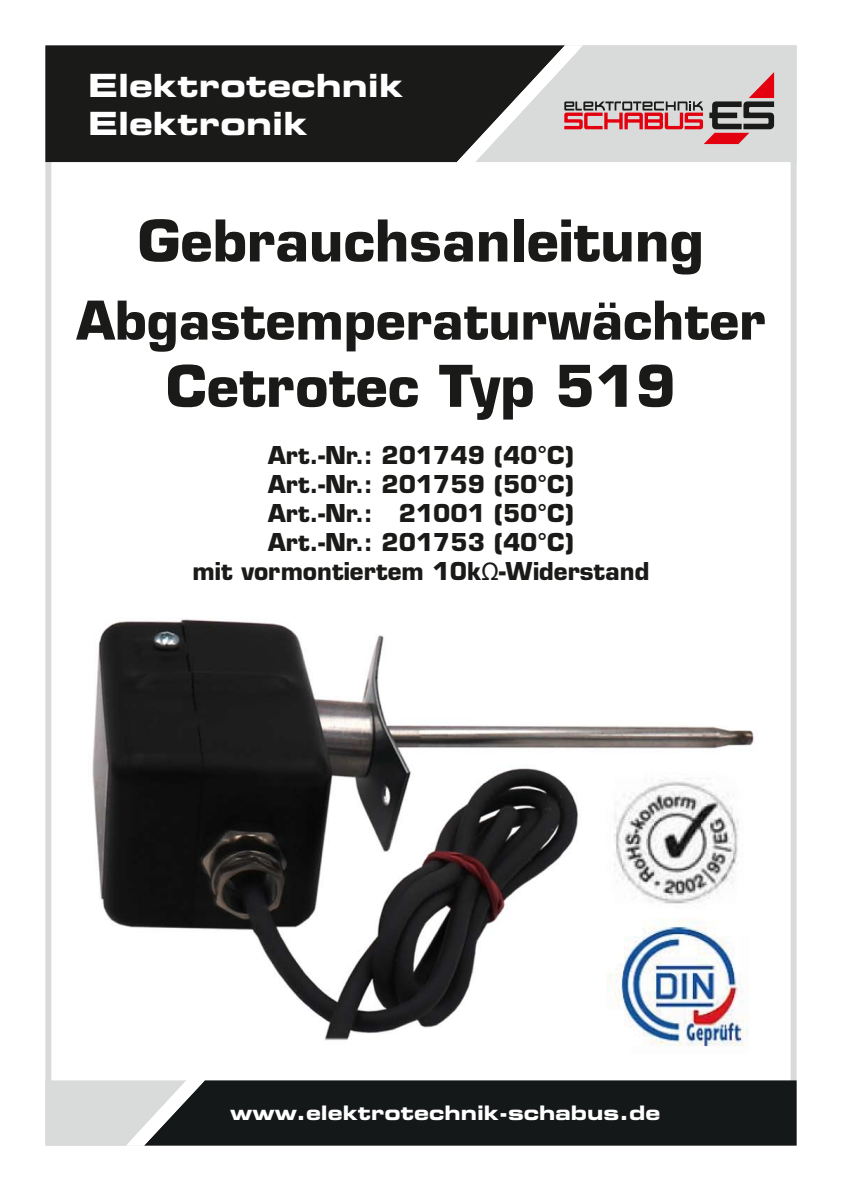
<style>
.page{position:relative;width:842px;height:1191px;background:#fff}
.page>*{position:absolute;margin:0;border:0;box-sizing:border-box;transform-origin:0 0}
.t1{font:700 56px "Eurostile";color:#1a1a18}
.t2{font:700 52px "Eurostile";color:#1a1a18}
.t3{font:32px/38.4px "Eurostile Bold Extended Two";color:#fff}
.t4{font:700 24px/28.8px "Eurostile";color:#1a1a18;text-align:center}
.t5{font:20px "Eurostile Bold Extended Two";color:#fff}
.s1{font-family:"Arial";font-weight:400}
</style>
<div class="page">
<div style="left:45px;top:45px;width:412px;height:117px;background:#1a1a18"></div>
<svg style="left:457px;top:45px;width:340px;height:117px;background:#b5aaab"></svg>
<div style="left:205px;top:1080px;width:592px;height:65px;background:#151819"></div>
<svg style="left:45px;top:1080px;width:160px;height:65px;background:#b9babb"></svg>
<img style="left:92px;top:619px;width:662px;height:421px">
<img style="left:607px;top:772px;width:142px;height:275px">
<h3 class="t3" style="left:88px;top:65px;width:317px">Elektrotechnik<br>Elektronik</h3>
<h1 class="t1" style="left:138px;top:206px;width:567px">Gebrauchsanleitung</h1>
<h2 class="t2" style="left:77px;top:288px;width:690px">Abgastemperaturwächter</h2>
<h1 class="t1" style="left:166px;top:351px;width:511px">Cetrotec Typ 519</h1>
<p class="t4" style="left:193px;top:441px;width:458px">Art.-Nr.: 201749 (40°C)<br>Art.-Nr.: 201759 (50°C)<br>Art.-Nr.: 21001 (50°C)<br>Art.-Nr.: 201753 (40°C)<br>mit vormontiertem 10k<span class="s1">Ω</span>-Widerstand</p>
<p class="t5" style="left:230px;top:1098px;width:432px">www.elektrotechnik-schabus.de</p>
</div>
